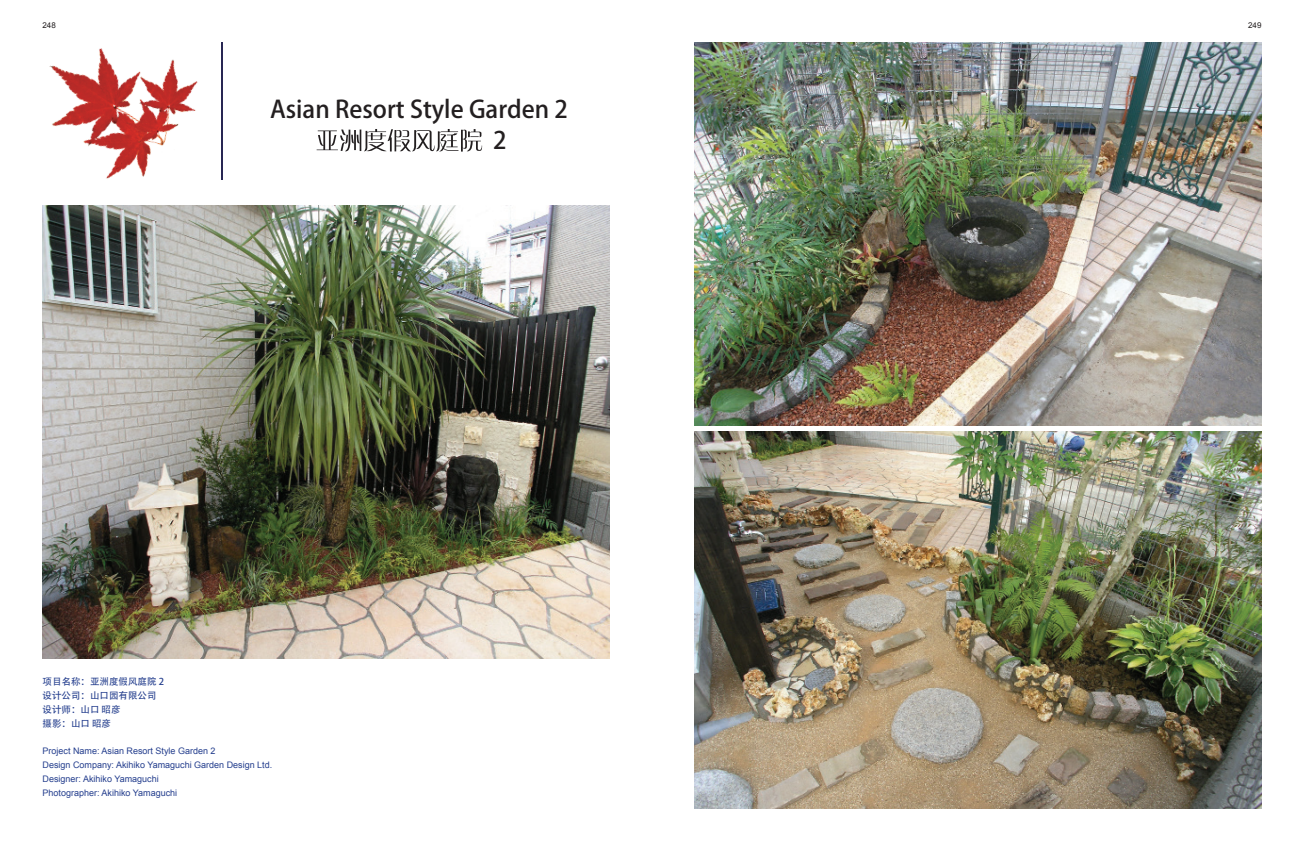
<style>
.page{position:relative;width:1304px;height:851px;background:#fff}
.page>*{position:absolute;margin:0;border:0;box-sizing:border-box;transform-origin:0 0}
.t1{font:24px "Adobe Heiti Std";color:#231f20}
.t2{font:9.5px "Adobe Heiti Std";color:#253f8e}
.t3{font:9px "Arial";color:#253f8e}
.t4{font:8px "Arial";color:#231f20}
</style>
<div class="page">
<svg style="left:317px;top:129px;width:165px;height:22px"></svg>
<hr style="left:221px;top:43px;width:1px;height:137px;background:#282653">
<img style="left:49px;top:48px;width:149px;height:131px">
<img style="left:43px;top:206px;width:566px;height:452px">
<img style="left:694px;top:43px;width:567px;height:382px">
<img style="left:694px;top:431px;width:567px;height:377px">
<p class="t4" style="left:43px;top:20px;width:15px">248</p>
<p class="t4" style="left:1248px;top:20px;width:15px">249</p>
<p class="t1" style="left:270px;top:95px;width:300px">Asian Resort Style Garden 2</p>
<p class="t2" style="left:43px;top:676px;width:123px">项目名称：亚洲度假风庭院 2</p>
<p class="t2" style="left:43px;top:690px;width:115px">设计公司：山口园有限公司</p>
<p class="t2" style="left:43px;top:704px;width:80px">设计师：山口 昭彦</p>
<p class="t2" style="left:43px;top:718px;width:70px">摄影：山口 昭彦</p>
<p class="t3" style="left:43px;top:744px;width:175px">Project Name: Asian Resort Style Garden 2</p>
<p class="t3" style="left:43px;top:758px;width:231px">Design Company: Akihiko Yamaguchi Garden Design Ltd.</p>
<p class="t3" style="left:43px;top:772px;width:118px">Designer: Akihiko Yamaguchi</p>
<p class="t3" style="left:43px;top:786px;width:136px">Photographer: Akihiko Yamaguchi</p>
<p class="t1" style="left:493px;top:126px;width:15px">2</p>
</div>
